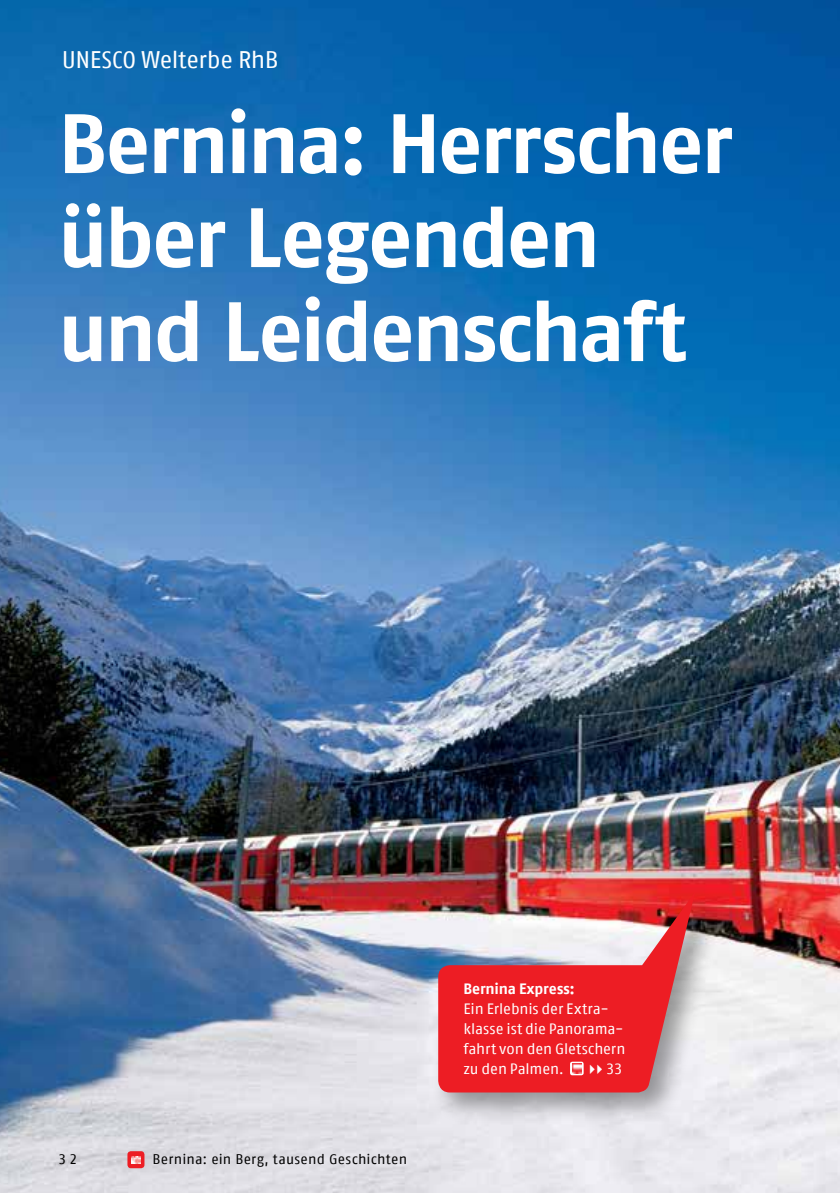
<style>
.page{position:relative;width:840px;height:1193px;background:#fff}
.page>*{position:absolute;margin:0;border:0;box-sizing:border-box;transform-origin:0 0}
.t1{font:700 84px/94px "Fago Offc";letter-spacing:-.03em;color:#fff}
.t2{font:24px "Fago Offc";letter-spacing:-.02em;color:#fff}
.t3{font:15px/20px "Fago Offc";letter-spacing:-.01em;color:#fff}
.t4{font:700 15px "Fago Offc";letter-spacing:-.005em;color:#fff}
.t5{font:14px "Fago Offc";letter-spacing:.015em;color:#000}
</style>
<div class="page">
<img style="left:0;top:0;width:840px;height:1193px">
<div style="left:127px;top:1151px;width:17px;height:17px;background:#ed1d24;border-radius:3px"></div>
<svg style="left:131px;top:1156px;width:10px;height:7px"></svg>
<div style="left:431px;top:889px;width:293px;height:234px;background:#000;opacity:.38"></div>
<svg style="left:438px;top:892px;width:257px;height:200px;background:#e1585d"></svg>
<svg style="left:570px;top:1062px;width:13px;height:13px"></svg>
<svg style="left:572px;top:1064px;width:9px;height:9px"></svg>
<svg style="left:590px;top:1064px;width:12px;height:10px"></svg>
<h2 class="t2" style="left:62px;top:45px;width:218px">UNESCO Welterbe RhB</h2>
<h1 class="t1" style="left:58px;top:97px;width:676px">Bernina: Herrscher über Legenden und Leidenschaft</h1>
<p class="t5" style="left:58px;top:1150px;width:20px">32</p>
<p class="t5" style="left:153px;top:1150px;width:256px">Bernina: ein Berg, tausend Geschichten</p>
<p class="t4" style="left:463px;top:980px;width:113px">Bernina Express:</p>
<p class="t3" style="left:463px;top:999px;width:163px">Ein Erlebnis der Extra&shy;klasse ist die Panorama&shy;fahrt von den Gletschern zu den Palmen.</p>
<p class="t3" style="left:606px;top:1059px;width:18px">33</p>
</div>
